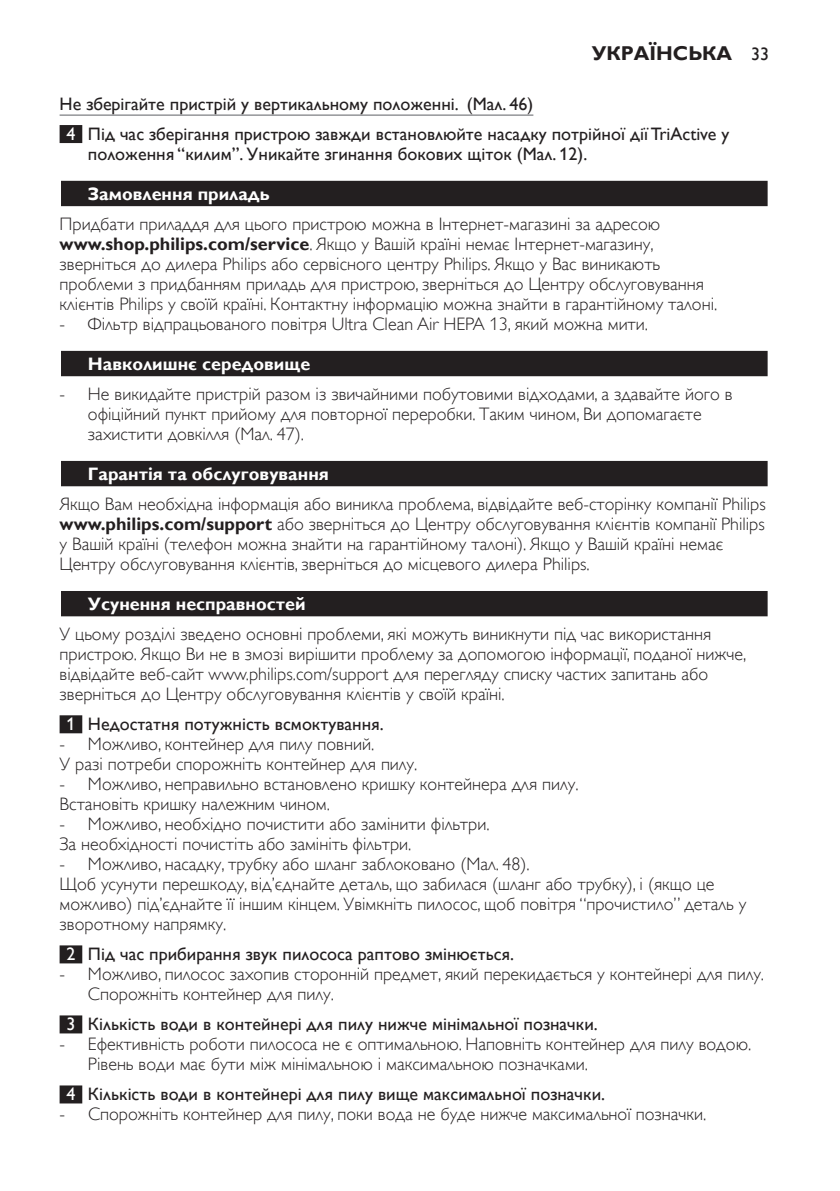
<style>
.page{position:relative;width:840px;height:1191px;background:#fff}
.page>*{position:absolute;margin:0;border:0;box-sizing:border-box;transform-origin:0 0}
.t1{font:700 20px "Gill Sans Alt One WGL";color:#231f20}
.t2{font:18px/20px "Gill Sans Alt One WGL Light";color:#231f20}
.t3{font:18px/30px "Gill Sans Alt One WGL";color:#231f20}
.t4{font:700 18px "Gill Sans Alt One WGL";color:#fff}
.s1{font-weight:400;font-size:18px}
.s2{color:#fff}
.s3{font-family:"Gill Sans Alt One WGL";font-weight:700}
</style>
<div class="page">
<hr style="left:60px;top:114px;width:473px;height:2px;background:#939598">
<div style="left:60px;top:125px;width:22px;height:18px;background:#231f20"></div>
<div style="left:60px;top:180px;width:708px;height:28px;background:#dbdadb"></div>
<div style="left:61px;top:181px;width:706px;height:25px;background:#231f20"></div>
<div style="left:60px;top:350px;width:708px;height:28px;background:#cbcaca"></div>
<div style="left:61px;top:351px;width:706px;height:25px;background:#231f20"></div>
<div style="left:60px;top:460px;width:708px;height:28px;background:#c0bfc0"></div>
<div style="left:61px;top:461px;width:706px;height:25px;background:#231f20"></div>
<div style="left:60px;top:590px;width:708px;height:28px;background:#b3b2b2"></div>
<div style="left:61px;top:591px;width:706px;height:25px;background:#231f20"></div>
<div style="left:60px;top:715px;width:22px;height:18px;background:#231f20"></div>
<div style="left:60px;top:945px;width:22px;height:18px;background:#231f20"></div>
<div style="left:60px;top:1015px;width:22px;height:18px;background:#231f20"></div>
<div style="left:60px;top:1085px;width:22px;height:18px;background:#231f20"></div>
<p class="t1" style="left:591px;top:40px;width:179px">Українська <span class="s1">33</span></p>
<p class="t3" style="left:66px;top:89px;width:664px;text-indent:-7px">Не зберігайте пристрій у вертикальному положенні. (Мал. 46)<br><span class="s2">4</span> Під час зберігання пристрою завжди встановлюйте насадку потрійної дії TriActive у</p>
<p class="t3" style="left:88px;top:139px;width:500px">положення “килим”. Уникайте згинання бокових щіток (Мал. 12).</p>
<p class="t4" style="left:88px;top:182px;width:183px">Замовлення приладь</p>
<p class="t2" style="left:60px;top:214px;width:658px">Придбати приладдя для цього пристрою можна в Інтернет-магазині за адресою <span class="s3">www.shop.philips.com/service</span>. Якщо у Вашій країні немає Інтернет-магазину, зверніться до дилера Philips або сервісного центру Philips. Якщо у Вас виникають проблеми з придбанням приладь для пристрою, зверніться до Центру обслуговування клієнтів Philips у своїй країні. Контактну інформацію можна знайти в гарантійному талоні.</p>
<p class="t2" style="left:60px;top:314px;width:589px">- Фільтр відпрацьованого повітря Ultra Clean Air HEPA 13, який можна мити.</p>
<p class="t4" style="left:88px;top:352px;width:224px">Навколишнє середовище</p>
<p class="t2" style="left:88px;top:384px;width:646px;text-indent:-28px">- Не викидайте пристрій разом із звичайними побутовими відходами, а здавайте його в офіційний пункт прийому для повторної переробки. Таким чином, Ви допомагаєте захистити довкілля (Мал. 47).</p>
<p class="t4" style="left:88px;top:462px;width:242px">Гарантія та обслуговування</p>
<p class="t2" style="left:60px;top:494px;width:707px">Якщо Вам необхідна інформація або виникла проблема, відвідайте веб-сторінку компанії Philips <span class="s3">www.philips.com/support</span> або зверніться до Центру обслуговування клієнтів компанії Philips у Вашій країні (телефон можна знайти на гарантійному талоні). Якщо у Вашій країні немає Центру обслуговування клієнтів, зверніться до місцевого дилера Philips.</p>
<p class="t4" style="left:88px;top:592px;width:219px">Усунення несправностей</p>
<p class="t2" style="left:60px;top:624px;width:687px">У цьому розділі зведено основні проблеми, які можуть виникнути під час використання пристрою. Якщо Ви не в змозі вирішити проблему за допомогою інформації, поданої нижче, відвідайте веб-сайт www.philips.com/support для перегляду списку частих запитань або зверніться до Центру обслуговування клієнтів у своїй країні.</p>
<p class="t3" style="left:66px;top:709px;width:319px"><span class="s2">1</span> Недостатня потужність всмоктування.</p>
<p class="t2" style="left:60px;top:734px;width:359px">- Можливо, контейнер для пилу повний.<br>У разі потреби спорожніть контейнер для пилу.</p>
<p class="t2" style="left:60px;top:774px;width:520px">- Можливо, неправильно встановлено кришку контейнера для пилу.<br>Встановіть кришку належним чином.</p>
<p class="t2" style="left:60px;top:814px;width:431px">- Можливо, необхідно почистити або замінити фільтри.<br>За необхідності почистіть або замініть фільтри.</p>
<p class="t2" style="left:60px;top:854px;width:687px">- Можливо, насадку, трубку або шланг заблоковано (Мал. 48).<br>Щоб усунути перешкоду, від’єднайте деталь, що забилася (шланг або трубку), і (якщо це можливо) під’єднайте її іншим кінцем. Увімкніть пилосос, щоб повітря “прочистило” деталь у зворотному напрямку.</p>
<p class="t3" style="left:66px;top:939px;width:449px"><span class="s2">2</span> Під час прибирання звук пилососа раптово змінюється.</p>
<p class="t2" style="left:88px;top:964px;width:677px;text-indent:-28px">- Можливо, пилосос захопив сторонній предмет, який перекидається у контейнері для пилу.<br>Спорожніть контейнер для пилу.</p>
<p class="t3" style="left:66px;top:1009px;width:532px"><span class="s2">3</span> Кількість води в контейнері для пилу нижче мінімальної позначки.</p>
<p class="t2" style="left:88px;top:1034px;width:664px;text-indent:-28px">- Ефективність роботи пилососа не є оптимальною. Наповніть контейнер для пилу водою.<br>Рівень води має бути між мінімальною і максимальною позначками.</p>
<p class="t3" style="left:66px;top:1079px;width:540px"><span class="s2">4</span> Кількість води в контейнері для пилу вище максимальної позначки.</p>
<p class="t2" style="left:60px;top:1104px;width:648px">- Спорожніть контейнер для пилу, поки вода не буде нижче максимальної позначки.</p>
</div>
